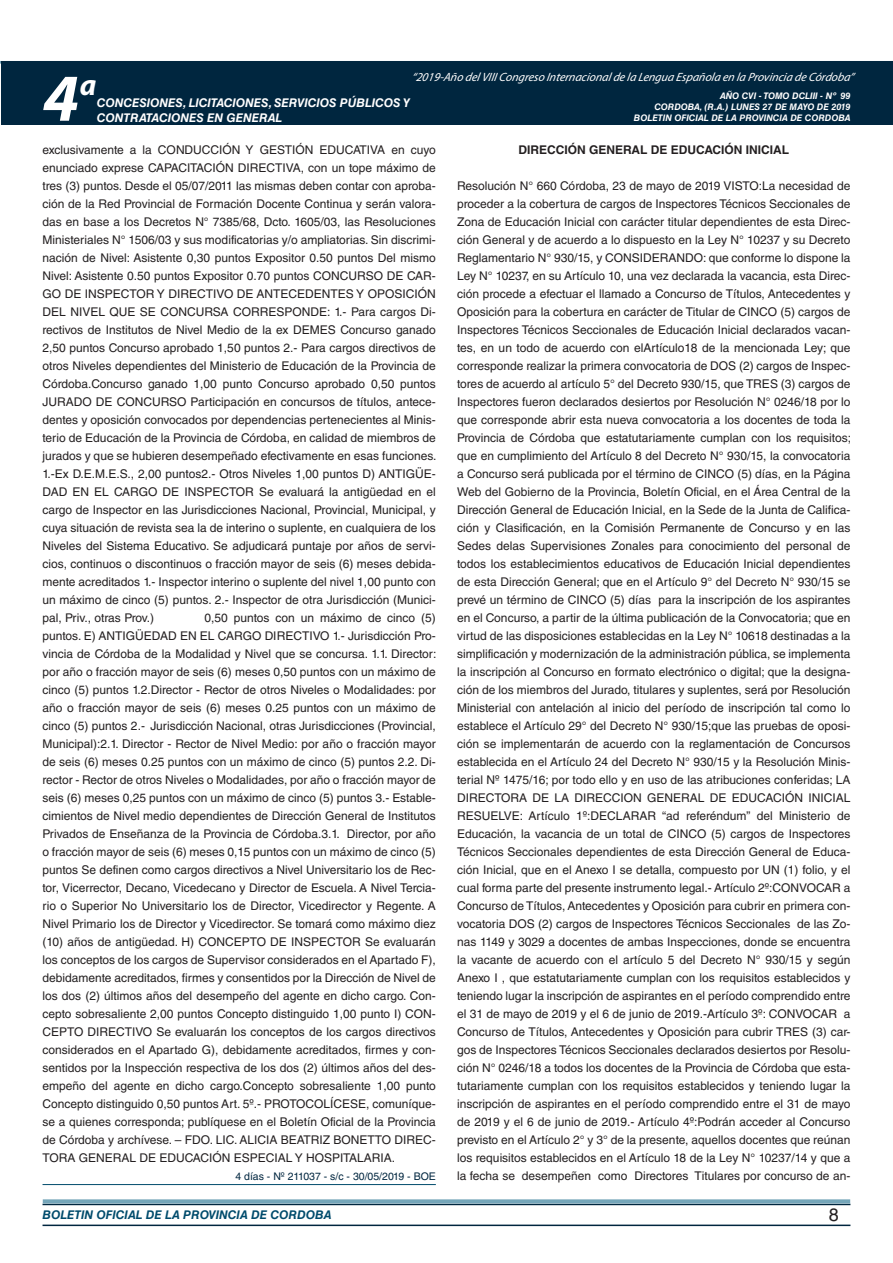
<style>
.page{position:relative;width:893px;height:1263px;background:#fff}
.page>*{position:absolute;margin:0;border:0;box-sizing:border-box;transform-origin:0 0}
.t1{font:italic 700 67.5px "Myriad Pro";color:#fff}
.t2{font:italic 700 30px "Myriad Pro";color:#fff}
.t3{font:18px "Helvetica LT Std";color:#231f20}
.t4{font:12px/18px "Helvetica LT Std";color:#231f20;text-align:justify}
.t5{font:italic 12px "Myriad Pro";color:#fff}
.t6{font:italic 700 12px/14.4px "Helvetica LT Std";color:#fff}
.t7{font:italic 700 12px "Helvetica LT Std";color:#004b6c}
.t8{font:700 12px "Helvetica LT Std";color:#231f20}
.t9{font:10.5px "Helvetica LT Std";color:#00263f}
.t10{font:italic 700 9px/10.8px "Helvetica LT Std";color:#fff;text-align:right}
</style>
<div class="page">
<hr style="left:43px;top:1224px;width:807px;height:2px;background:#00263f">
<div style="left:42px;top:1198px;width:809px;height:8px;background:#fff;opacity:.75"></div>
<div style="left:1px;top:61px;width:892px;height:64px;background:#00263f"></div>
<hr style="left:43px;top:1184px;width:393px;height:1px;background:#004b6c">
<p class="t5" style="left:412px;top:70px;width:444px">“2019-Año delVIIICongreso Internacionalde la Lengua Esp añola en la Provincia de Córdoba”</p>
<h1 class="t1" style="left:43px;top:54px;width:38px">4</h1>
<h2 class="t2" style="left:80px;top:66px;width:18px">a</h2>
<p class="t10" style="left:654px;top:91px;width:198px">AÑO CVI - TOMO DCLIII - Nº 99<br>CORDOBA, (R.A.) LUNES 27 DE MAYO DE 2019</p>
<p class="t6" style="left:97px;top:96px;width:315px">CONCESIONES, LICITACIONES, SERVICIOS PÚBLICOS Y<br>CONTRATACIONES EN GENERAL</p>
<p class="t10" style="left:634px;top:112px;width:218px">BOLETIN OFICIAL DE LA PROVINCIA DE CORDOBA</p>
<p class="t4" style="left:43px;top:141px;width:395px">exclusivamente a la CONDUCCIÓN Y GESTIÓN EDUCATIVA en cuyo enunciado exprese CAPACITACIÓN DIRECTIVA, con un tope máximo de tres (3) puntos. Desde el 05/07/2011 las mismas deben contar con aproba&shy;ción de la Red Provincial de Formación Docente Continua y serán valora&shy;das en base a los Decretos N° 7385/68, Dcto. 1605/03, las Resoluciones Ministeriales N° 1506/03 y sus modificatorias y/o ampliatorias. Sin discrimi&shy;nación de Nivel: Asistente 0,30 puntos Expositor 0.50 puntos Del mismo Nivel: Asistente 0.50 puntos Expositor 0.70 puntos CONCURSO DE CAR-GO DE INSPECTOR Y DIRECTIVO DE ANTECEDENTES Y OPOSICIÓN DEL NIVEL QUE SE CONCURSA CORRESPONDE: 1.- Para cargos Di&shy;rectivos de Institutos de Nivel Medio de la ex DEMES Concurso ganado 2,50 puntos Concurso aprobado 1,50 puntos 2.- Para cargos directivos de otros Niveles dependientes del Ministerio de Educación de la Provincia de Córdoba.Concurso ganado 1,00 punto Concurso aprobado 0,50 puntos JURADO DE CONCURSO Participación en concursos de títulos, antece&shy;dentes y oposición convocados por dependencias pertenecientes al Minis&shy;terio de Educación de la Provincia de Córdoba, en calidad de miembros de jurados y que se hubieren desempeñado efectivamente en esas funciones.<br>1.-Ex D.E.M.E.S., 2,00 puntos2.- Otros Niveles 1,00 puntos D) ANTIGÜE-DAD EN EL CARGO DE INSPECTOR Se evaluará la antigüedad en el cargo de Inspector en las Jurisdicciones Nacional, Provincial, Municipal, y cuya situación de revista sea la de interino o suplente, en cualquiera de los Niveles del Sistema Educativo. Se adjudicará puntaje por años de servi&shy;cios, continuos o discontinuos o fracción mayor de seis (6) meses debida&shy;mente acreditados 1.- Inspector interino o suplente del nivel 1,00 punto con un máximo de cinco (5) puntos. 2.- Inspector de otra Jurisdicción (Munici&shy;pal, Priv., otras Prov.)</p>
<p class="t4" style="left:43px;top:609px;width:395px;text-indent:162px">0,50 puntos con un máximo de cinco (5) puntos. E) ANTIGÜEDAD EN EL CARGO DIRECTIVO 1.- Jurisdicción Pro&shy;vincia de Córdoba de la Modalidad y Nivel que se concursa. 1.1. Director: por año o fracción mayor de seis (6) meses 0,50 puntos con un máximo de cinco (5) puntos 1.2.Director - Rector de otros Niveles o Modalidades: por año o fracción mayor de seis (6) meses 0.25 puntos con un máximo de cinco (5) puntos 2.- Jurisdicción Nacional, otras Jurisdicciones (Provincial, Municipal):2.1. Director - Rector de Nivel Medio: por año o fracción mayor de seis (6) meses 0.25 puntos con un máximo de cinco (5) puntos 2.2. Di&shy;rector - Rector de otros Niveles o Modalidades, por año o fracción mayor de seis (6) meses 0,25 puntos con un máximo de cinco (5) puntos 3.- Estable&shy;cimientos de Nivel medio dependientes de Dirección General de Institutos Privados de Enseñanza de la Provincia de Córdoba.3.1. Director, por año o fracción mayor de seis (6) meses 0,15 puntos con un máximo de cinco (5) puntos Se definen como cargos directivos a Nivel Universitario los de Rec&shy;tor, Vicerrector, Decano, Vicedecano y Director de Escuela. A Nivel Tercia&shy;rio o Superior No Universitario los de Director, Vicedirector y Regente. A Nivel Primario los de Director y Vicedirector. Se tomará como máximo diez (10) años de antigüedad. H) CONCEPTO DE INSPECTOR Se evaluarán los conceptos de los cargos de Supervisor considerados en el Apartado F), debidamente acreditados, firmes y consentidos por la Dirección de Nivel de los dos (2) últimos años del desempeño del agente en dicho cargo. Con&shy;cepto sobresaliente 2,00 puntos Concepto distinguido 1,00 punto I) CON-CEPTO DIRECTIVO Se evaluarán los conceptos de los cargos directivos considerados en el Apartado G), debidamente acreditados, firmes y con&shy;sentidos por la Inspección respectiva de los dos (2) últimos años del des&shy;empeño del agente en dicho cargo.Concepto sobresaliente 1,00 punto Concepto distinguido 0,50 puntos Art. 5º.- PROTOCOLÍCESE, comuníque&shy;se a quienes corresponda; publíquese en el Boletín Oficial de la Provincia de Córdoba y archívese. – FDO. LIC. ALICIA BEATRIZ BONETTO DIREC-TORA GENERAL DE EDUCACIÓN ESPECIAL Y HOSPITALARIA.</p>
<p class="t9" style="left:235px;top:1170px;width:202px">4 días - Nº 211037 - s/c - 30/05/2019 - BOE</p>
<p class="t8" style="left:518px;top:142px;width:272px">DIRECCIÓN GENERAL DE EDUCACIÓN INICIAL</p>
<p class="t4" style="left:457px;top:177px;width:395px">Resolución N° 660 Córdoba, 23 de mayo de 2019 VISTO:La necesidad de proceder a la cobertura de cargos de Inspectores Técnicos Seccionales de Zona de Educación Inicial con carácter titular dependientes de esta Direc&shy;ción General y de acuerdo a lo dispuesto en la Ley N° 10237 y su Decreto Reglamentario N° 930/15, y CONSIDERANDO: que conforme lo dispone la Ley N° 10237, en su Artículo 10, una vez declarada la vacancia, esta Direc&shy;ción procede a efectuar el llamado a Concurso de Títulos, Antecedentes y Oposición para la cobertura en carácter de Titular de CINCO (5) cargos de Inspectores Técnicos Seccionales de Educación Inicial declarados vacan&shy;tes, en un todo de acuerdo con elArtículo18 de la mencionada Ley; que corresponde realizar la primera convocatoria de DOS (2) cargos de Inspec&shy;tores de acuerdo al artículo 5° del Decreto 930/15, que TRES (3) cargos de Inspectores fueron declarados desiertos por Resolución N° 0246/18 por lo que corresponde abrir esta nueva convocatoria a los docentes de toda la Provincia de Córdoba que estatutariamente cumplan con los requisitos; que en cumplimiento del Artículo 8 del Decreto N° 930/15, la convocatoria a Concurso será publicada por el término de CINCO (5) días, en la Página Web del Gobierno de la Provincia, Boletín Oficial, en el Área Central de la Dirección General de Educación Inicial, en la Sede de la Junta de Califica&shy;ción y Clasificación, en la Comisión Permanente de Concurso y en las Sedes delas Supervisiones Zonales para conocimiento del personal de todos los establecimientos educativos de Educación Inicial dependientes de esta Dirección General; que en el Artículo 9° del Decreto N° 930/15 se prevé un término de CINCO (5) días para la inscripción de los aspirantes en el Concurso, a partir de la última publicación de la Convocatoria; que en virtud de las disposiciones establecidas en la Ley N° 10618 destinadas a la simplificación y modernización de la administración pública, se implementa la inscripción al Concurso en formato electrónico o digital; que la designa&shy;ción de los miembros del Jurado, titulares y suplentes, será por Resolución Ministerial con antelación al inicio del período de inscripción tal como lo establece el Artículo 29° del Decreto N° 930/15;que las pruebas de oposi&shy;ción se implementarán de acuerdo con la reglamentación de Concursos establecida en el Artículo 24 del Decreto N° 930/15 y la Resolución Minis&shy;terial Nº 1475/16; por todo ello y en uso de las atribuciones conferidas; LA DIRECTORA DE LA DIRECCION GENERAL DE EDUCACIÓN INICIAL RESUELVE: Artículo 1º:DECLARAR “ad referéndum” del Ministerio de Educación, la vacancia de un total de CINCO (5) cargos de Inspectores Técnicos Seccionales dependientes de esta Dirección General de Educa&shy;ción Inicial, que en el Anexo I se detalla, compuesto por UN (1) folio, y el cual forma parte del presente instrumento legal.- Artículo 2º:CONVOCAR a Concurso de Títulos, Antecedentes y Oposición para cubrir en primera con&shy;vocatoria DOS (2) cargos de Inspectores Técnicos Seccionales de las Zo&shy;nas 1149 y 3029 a docentes de ambas Inspecciones, donde se encuentra la vacante de acuerdo con el artículo 5 del Decreto N° 930/15 y según Anexo I , que estatutariamente cumplan con los requisitos establecidos y teniendo lugar la inscripción de aspirantes en el período comprendido entre el 31 de mayo de 2019 y el 6 de junio de 2019.-Artículo 3º: CONVOCAR a Concurso de Títulos, Antecedentes y Oposición para cubrir TRES (3) car&shy;gos de Inspectores Técnicos Seccionales declarados desiertos por Resolu&shy;ción N° 0246/18 a todos los docentes de la Provincia de Córdoba que esta&shy;tutariamente cumplan con los requisitos establecidos y teniendo lugar la inscripción de aspirantes en el período comprendido entre el 31 de mayo de 2019 y el 6 de junio de 2019.- Artículo 4º:Podrán acceder al Concurso previsto en el Artículo 2° y 3° de la presente, aquellos docentes que reúnan los requisitos establecidos en el Artículo 18 de la Ley N° 10237/14 y que a la fecha se desempeñen como Directores Titulares por concurso de an-</p>
<p class="t7" style="left:43px;top:1208px;width:290px">BOLETIN OFICIAL DE LA PROVINCIA DE CORDOBA</p>
<h3 class="t3" style="left:829px;top:1204px;width:12px">8</h3>
</div>
